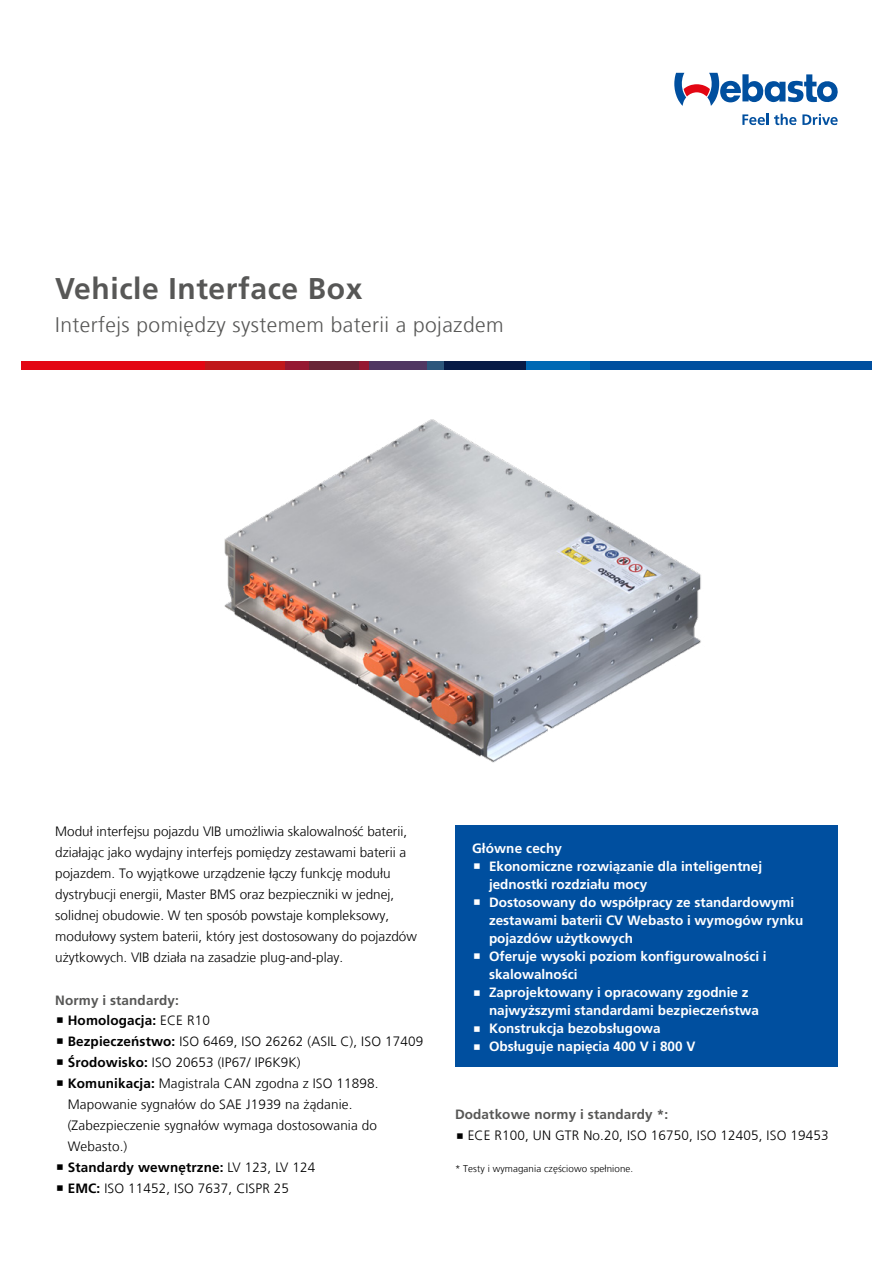
<style>
.page{position:relative;width:893px;height:1263px;background:#fff}
.page>*{position:absolute;margin:0;border:0;box-sizing:border-box;transform-origin:0 0}
.t1{font:700 30px "Frutiger";letter-spacing:.02em;color:#575756}
.t2{font:300 21px "Frutiger LT Com";letter-spacing:.02em;color:#575756}
.t3{font:300 13.5px/21px "Frutiger LT Com";color:#000}
.t4{font:700 13.5px/18px "Frutiger LT Com";color:#fff}
.t5{font:700 13.5px/19.4px "Frutiger LT Com";letter-spacing:.01em;color:#575756}
.t6{font:300 9.75px "Frutiger LT Com";letter-spacing:.01em;color:#000}
.s1{color:#000}
.s2{font-weight:300;color:#000}
.s3{font-weight:700}
</style>
<div class="page">
<div style="left:21px;top:361px;width:184px;height:9px;background:#e30613"></div>
<div style="left:205px;top:361px;width:80px;height:9px;background:#c0181b"></div>
<div style="left:285px;top:361px;width:24px;height:9px;background:#951832"></div>
<div style="left:309px;top:361px;width:50px;height:9px;background:#692537"></div>
<div style="left:359px;top:361px;width:10px;height:9px;background:#951832"></div>
<div style="left:369px;top:361px;width:57px;height:9px;background:#503762"></div>
<div style="left:426px;top:361px;width:18px;height:9px;background:#2d577c"></div>
<div style="left:444px;top:361px;width:82px;height:9px;background:#071b46"></div>
<div style="left:526px;top:361px;width:64px;height:9px;background:#0069b4"></div>
<div style="left:590px;top:361px;width:282px;height:9px;background:#004f9f"></div>
<svg style="left:742px;top:114px;width:26px;height:11px"></svg>
<svg style="left:774px;top:114px;width:22px;height:11px"></svg>
<svg style="left:802px;top:114px;width:36px;height:11px"></svg>
<svg style="left:674px;top:73px;width:164px;height:33px"></svg>
<div style="left:455px;top:825px;width:383px;height:242px;background:#004f9f"></div>
<img style="left:224px;top:419px;width:477px;height:344px">
<h1 class="t1" style="left:55px;top:271px;width:309px">Vehicle Interface Box</h1>
<h2 class="t2" style="left:55px;top:312px;width:450px">Interfejs pomiędzy systemem baterii a pojazdem</h2>
<p class="t3" style="left:55px;top:821px;width:363px">Moduł interfejsu pojazdu VIB umożliwia skalowalność baterii, działając jako wydajny interfejs pomiędzy zestawami baterii a pojazdem. To wyjątkowe urządzenie łączy funkcję modułu dystrybucji energii, Master BMS oraz bezpieczniki w jednej, solidnej obudowie. W ten sposób powstaje kompleksowy, modułowy system baterii, który jest dostosowany do pojazdów użytkowych. VIB działa na zasadzie plug-and-play.</p>
<p class="t5" style="left:68px;top:991px;width:144px;text-indent:-12px">Normy i standardy:<br><span class="s1">Homologacja:</span> <span class="s2">ECE R10</span></p>
<p class="t3" style="left:68px;top:1031px;width:357px"><span class="s3">Bezpieczeństwo:</span> ISO 6469, ISO 26262 (ASIL C), ISO 17409<br><span class="s3">Środowisko:</span> ISO 20653 (IP67/ IP6K9K)<br><span class="s3">Komunikacja:</span> Magistrala CAN zgodna z ISO 11898.<br>Mapowanie sygnałów do SAE J1939 na żądanie. (Zabezpieczenie sygnałów wymaga dostosowania do Webasto.)<br><span class="s3">Standardy wewnętrzne:</span> LV 123, LV 124<br><span class="s3">EMC:</span> ISO 11452, ISO 7637, CISPR 25</p>
<p class="t4" style="left:489px;top:839px;width:316px;text-indent:-17px">Główne cechy<br>Ekonomiczne rozwiązanie dla inteligentnej jednostki rozdziału mocy<br>Dostosowany do współpracy ze standardowymi zestawami baterii CV Webasto i wymogów rynku pojazdów użytkowych<br>Oferuje wysoki poziom konfigurowalności i skalowalności<br>Zaprojektowany i opracowany zgodnie z najwyższymi standardami bezpieczeństwa<br>Konstrukcja bezobsługowa<br>Obsługuje napięcia 400 V i 800 V</p>
<p class="t5" style="left:455px;top:1105px;width:215px">Dodatkowe normy i standardy *:</p>
<p class="t3" style="left:468px;top:1125px;width:362px">ECE R100, UN GTR No.20, ISO 16750, ISO 12405, ISO 19453</p>
<p class="t6" style="left:455px;top:1163px;width:180px">* Testy i wymagania częściowo spełnione.</p>
</div>
